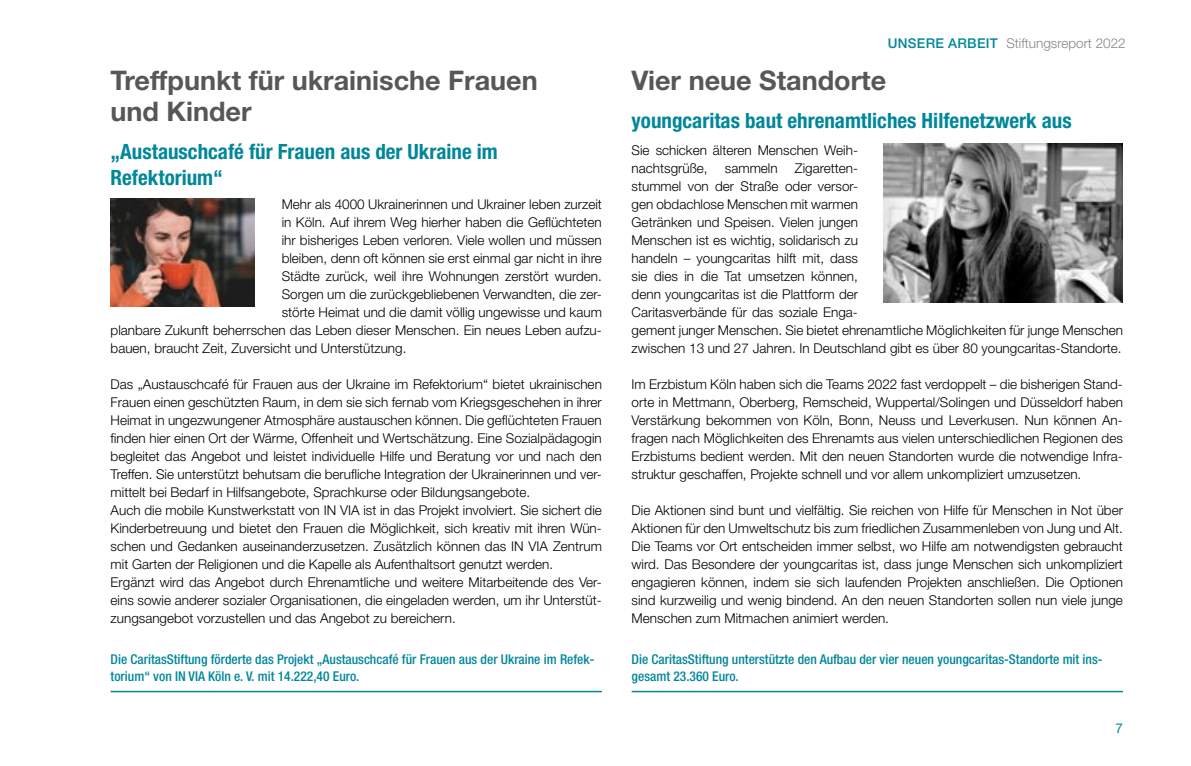
<style>
.page{position:relative;width:1191px;height:766px;background:#fff}
.page>*{position:absolute;margin:0;border:0;box-sizing:border-box;transform-origin:0 0}
.t1{font:700 27px/31.5px "Helvetica Neue LT Pro";color:#575756}
.t2{font:700 condensed 21px/25.5px "Helvetica Neue LT Pro";color:#00879a}
.t3{font:300 13.5px/18px "Helvetica Neue LT Pro";color:#000}
.t4{font:500 condensed 13.5px/17.2px "Helvetica Neue LT Pro";color:#00879a}
.t5{font:300 13.5px "Helvetica Neue LT Pro";color:#878787}
.t6{font:13.5px "Helvetica Neue LT Pro";color:#00879a}
.s1{font-weight:500;color:#00879a}
</style>
<div class="page">
<hr style="left:631px;top:690px;width:492px;height:2px;background:#00879a">
<hr style="left:111px;top:690px;width:491px;height:2px;background:#00879a">
<img style="left:111px;top:199px;width:144px;height:107px">
<img style="left:883px;top:144px;width:239px;height:159px">
<h1 class="t1" style="left:111px;top:63px;width:429px">Treffpunkt für ukrainische Frauen und Kinder</h1>
<h2 class="t2" style="left:111px;top:139px;width:389px">„Austauschcafé für Frauen aus der Ukraine im<br>Refektorium“</h2>
<p class="t3" style="left:282px;top:195px;width:322px">Mehr als 4000 Ukrainerinnen und Ukrainer leben zurzeit</p>
<p class="t3" style="left:282px;top:213px;width:322px">in Köln. Auf ihrem Weg hierher haben die Geflüchteten</p>
<p class="t3" style="left:282px;top:231px;width:322px">ihr bisheriges Leben verloren. Viele wollen und müssen</p>
<p class="t3" style="left:282px;top:249px;width:322px">bleiben, denn oft können sie erst einmal gar nicht in ihre</p>
<p class="t3" style="left:282px;top:267px;width:322px">Städte zurück, weil ihre Wohnungen zerstört wurden.</p>
<p class="t3" style="left:282px;top:285px;width:322px">Sorgen um die zurückgebliebenen Verwandten, die zer-</p>
<p class="t3" style="left:282px;top:303px;width:322px">störte Heimat und die damit völlig ungewisse und kaum</p>
<p class="t3" style="left:111px;top:321px;width:493px">planbare Zukunft beherrschen das Leben dieser Menschen. Ein neues Leben aufzu-</p>
<p class="t3" style="left:111px;top:339px;width:297px">bauen, braucht Zeit, Zuversicht und Unterstützung.</p>
<p class="t3" style="left:111px;top:375px;width:493px">Das „Austauschcafé für Frauen aus der Ukraine im Refektorium“ bietet ukrainischen Frauen einen geschützten Raum, in dem sie sich fernab vom Kriegsgeschehen in ihrer Heimat in ungezwungener Atmosphäre austauschen können. Die geflüchteten Frauen finden hier einen Ort der Wärme, Offenheit und Wertschätzung. Eine Sozialpädagogin begleitet das Angebot und leistet individuelle Hilfe und Beratung vor und nach den Treffen. Sie unterstützt behutsam die berufliche Integration der Ukrainerinnen und ver&shy;mittelt bei Bedarf in Hilfsangebote, Sprachkurse oder Bildungsangebote.<br>Auch die mobile Kunstwerkstatt von IN VIA ist in das Projekt involviert. Sie sichert die Kinderbetreuung und bietet den Frauen die Möglichkeit, sich kreativ mit ihren Wün&shy;schen und Gedanken auseinanderzusetzen. Zusätzlich können das IN VIA Zentrum mit Garten der Religionen und die Kapelle als Aufenthaltsort genutzt werden.<br>Ergänzt wird das Angebot durch Ehrenamtliche und weitere Mitarbeitende des Ver&shy;eins sowie anderer sozialer Organisationen, die eingeladen werden, um ihr Unterstüt&shy;zungsangebot vorzustellen und das Angebot zu bereichern.</p>
<p class="t4" style="left:111px;top:650px;width:485px">Die CaritasStiftung förderte das Projekt „Austauschcafé für Frauen aus der Ukraine im Refek&shy;torium“ von IN VIA Köln e. V. mit 14.222,40 Euro.</p>
<p class="t5" style="left:888px;top:35px;width:239px"><span class="s1">UNSERE ARBEIT</span> Stiftungsreport 2022</p>
<h1 class="t1" style="left:631px;top:63px;width:256px">Vier neue Standorte</h1>
<h2 class="t2" style="left:631px;top:108px;width:441px">youngcaritas baut ehrenamtliches Hilfenetzwerk aus</h2>
<p class="t3" style="left:631px;top:141px;width:228px">Sie schicken älteren Menschen Weih&shy;nachtsgrüße,</p>
<p class="t3" style="left:631px;top:159px;width:493px;text-indent:163px">Zigaretten-<br>stummel von der Straße oder versor-<br>gen obdachlose Menschen mit warmen<br>Getränken und Speisen. Vielen jungen<br>Menschen ist es wichtig, solidarisch zu<br>handeln – youngcaritas hilft mit, dass<br>sie dies in die Tat umsetzen können,<br>denn youngcaritas ist die Plattform der<br>Caritasverbände für das soziale Enga-<br>gement junger Menschen. Sie bietet ehrenamtliche Möglichkeiten für junge Menschen zwischen 13 und 27 Jahren. In Deutschland gibt es über 80 youngcaritas-Standorte.</p>
<p class="t3" style="left:631px;top:375px;width:493px;text-align:justify">Im Erzbistum Köln haben sich die Teams 2022 fast verdoppelt – die bisherigen Stand&shy;orte in Mettmann, Oberberg, Remscheid, Wuppertal/Solingen und Düsseldorf haben Verstärkung bekommen von Köln, Bonn, Neuss und Leverkusen. Nun können An&shy;fragen nach Möglichkeiten des Ehrenamts aus vielen unterschiedlichen Regionen des Erzbistums bedient werden. Mit den neuen Standorten wurde die notwendige Infra&shy;struktur geschaffen, Projekte schnell und vor allem unkompliziert umzusetzen.</p>
<p class="t3" style="left:631px;top:501px;width:493px;text-align:justify">Die Aktionen sind bunt und vielfältig. Sie reichen von Hilfe für Menschen in Not über Aktionen für den Umweltschutz bis zum friedlichen Zusammenleben von Jung und Alt.<br>Die Teams vor Ort entscheiden immer selbst, wo Hilfe am notwendigsten gebraucht wird. Das Besondere der youngcaritas ist, dass junge Menschen sich unkompliziert engagieren können, indem sie sich laufenden Projekten anschließen. Die Optionen sind kurzweilig und wenig bindend. An den neuen Standorten sollen nun viele junge Menschen zum Mitmachen animiert werden.</p>
<p class="t4" style="left:631px;top:650px;width:472px">Die CaritasStiftung unterstützte den Aufbau der vier neuen youngcaritas-Standorte mit ins&shy;gesamt 23.360 Euro.</p>
<p class="t3" style="left:725px;top:159px;width:54px">sammeln</p>
<p class="t6" style="left:1115px;top:719px;width:9px">7</p>
</div>
